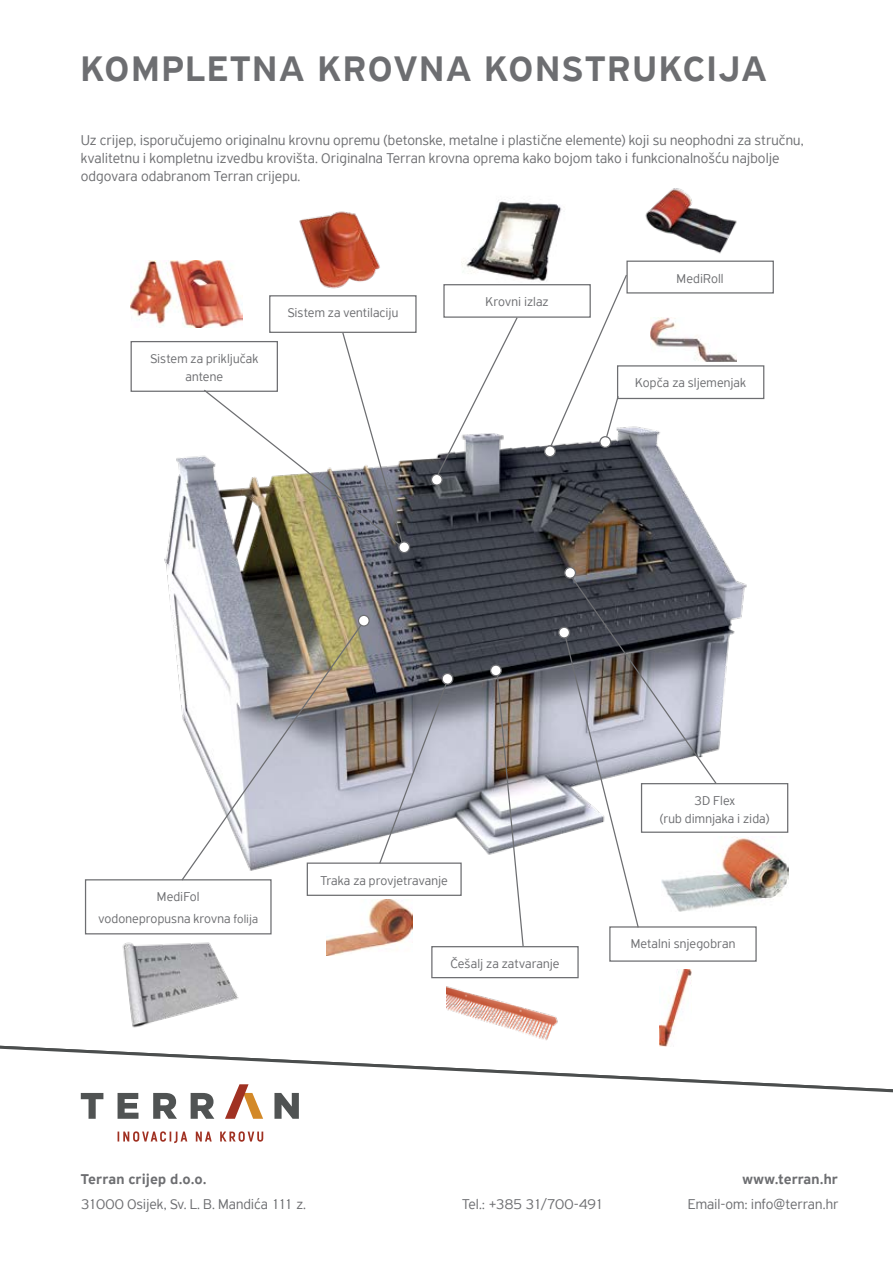
<style>
.page{position:relative;width:893px;height:1263px;background:#fff}
.page>*{position:absolute;margin:0;border:0;box-sizing:border-box;transform-origin:0 0}
.t1{font:500 37.5px "PF Highway Sans Pro";letter-spacing:.055em;color:#6d6e71}
.t2{font:300 15px/18px "PF Highway Sans Pro";letter-spacing:.005em;color:#6d6e71}
.t3{font:500 15px "PF Highway Sans Pro";letter-spacing:.01em;color:#6d6e71}
.t4{font:300 15px "PF Highway Sans Pro";letter-spacing:-.045em;color:#6d6e71}
.t5{font:300 13.5px/17.5px "PF Highway Sans Pro";letter-spacing:.005em;color:#6d6e71;text-align:center}
.s1{font-size:12.6px}
</style>
<div class="page">
<img style="left:164px;top:394px;width:601px;height:493px">
<svg style="left:0;top:1045px;width:893px;height:99px"></svg>
<svg style="left:118px;top:1131px;width:145px;height:12px"></svg>
<svg style="left:274px;top:1093px;width:25px;height:26px"></svg>
<svg style="left:191px;top:1093px;width:23px;height:26px"></svg>
<svg style="left:153px;top:1093px;width:24px;height:26px"></svg>
<svg style="left:118px;top:1093px;width:20px;height:26px"></svg>
<svg style="left:81px;top:1093px;width:22px;height:26px"></svg>
<svg style="left:225px;top:1084px;width:38px;height:35px"></svg>
<img style="left:718px;top:837px;width:70px;height:70px">
<img style="left:131px;top:261px;width:111px;height:66px">
<img style="left:659px;top:969px;width:33px;height:77px">
<img style="left:650px;top:318px;width:86px;height:44px">
<img style="left:447px;top:978px;width:116px;height:91px">
<img style="left:639px;top:188px;width:104px;height:73px">
<img style="left:327px;top:900px;width:86px;height:55px">
<img style="left:113px;top:934px;width:133px;height:94px">
<img style="left:462px;top:200px;width:100px;height:81px">
<div style="left:559px;top:627px;width:10px;height:11px;background:#fff;border-radius:50%"></div>
<div style="left:558px;top:627px;width:12px;height:11px;border:1px solid #6d6e71;border-radius:50%"></div>
<div style="left:617px;top:365px;width:147px;height:34px;border:1px solid #6d6e71"></div>
<div style="left:599px;top:436px;width:12px;height:12px;border:1px solid #6d6e71;border-radius:50%"></div>
<div style="left:545px;top:446px;width:10px;height:11px;background:#fff;border-radius:50%"></div>
<div style="left:544px;top:445px;width:12px;height:12px;border:1px solid #6d6e71;border-radius:50%"></div>
<div style="left:565px;top:567px;width:10px;height:11px;background:#fff;border-radius:50%"></div>
<div style="left:564px;top:567px;width:12px;height:12px;border:1px solid #6d6e71;border-radius:50%"></div>
<div style="left:491px;top:665px;width:10px;height:11px;background:#fff;border-radius:50%"></div>
<div style="left:490px;top:664px;width:12px;height:12px;border:1px solid #6d6e71;border-radius:50%"></div>
<div style="left:442px;top:673px;width:11px;height:11px;background:#fff;border-radius:50%"></div>
<div style="left:441px;top:673px;width:12px;height:12px;border:1px solid #6d6e71;border-radius:50%"></div>
<div style="left:358px;top:615px;width:11px;height:11px;background:#fff;border-radius:50%"></div>
<div style="left:358px;top:615px;width:12px;height:12px;border:1px solid #6d6e71;border-radius:50%"></div>
<div style="left:399px;top:542px;width:10px;height:11px;background:#fff;border-radius:50%"></div>
<div style="left:398px;top:541px;width:12px;height:12px;border:1px solid #6d6e71;border-radius:50%"></div>
<div style="left:431px;top:474px;width:11px;height:11px;background:#fff;border-radius:50%"></div>
<div style="left:431px;top:474px;width:12px;height:12px;border:1px solid #6d6e71;border-radius:50%"></div>
<div style="left:626px;top:261px;width:148px;height:33px;border:1px solid #6d6e71"></div>
<div style="left:443px;top:284px;width:148px;height:34px;border:1px solid #6d6e71"></div>
<div style="left:269px;top:295px;width:148px;height:38px;border:1px solid #6d6e71"></div>
<div style="left:131px;top:341px;width:147px;height:51px;border:1px solid #6d6e71"></div>
<div style="left:85px;top:879px;width:187px;height:55px;border:1px solid #6d6e71"></div>
<div style="left:307px;top:862px;width:155px;height:34px;border:1px solid #6d6e71"></div>
<div style="left:431px;top:946px;width:148px;height:32px;border:1px solid #6d6e71"></div>
<div style="left:609px;top:926px;width:148px;height:36px;border:1px solid #6d6e71"></div>
<div style="left:641px;top:783px;width:147px;height:50px;border:1px solid #6d6e71"></div>
<svg style="left:202px;top:331px;width:202px;height:216px"></svg>
<svg style="left:436px;top:316px;width:83px;height:160px"></svg>
<svg style="left:549px;top:273px;width:79px;height:174px"></svg>
<svg style="left:564px;top:576px;width:154px;height:353px"></svg>
<svg style="left:496px;top:674px;width:28px;height:273px"></svg>
<svg style="left:378px;top:682px;width:70px;height:183px"></svg>
<svg style="left:180px;top:623px;width:183px;height:259px"></svg>
<img style="left:299px;top:211px;width:81px;height:78px">
<h1 class="t1" style="left:81px;top:47px;width:687px">KOMPLETNA KROVNA KONSTRUKCIJA</h1>
<p class="t2" style="left:81px;top:131px;width:724px">Uz crijep, isporučujemo originalnu krovnu opremu (betonske, metalne i plastične elemente) koji su neophodni za stručnu, kvalitetnu i kompletnu izvedbu krovišta. Originalna Terran krovna oprema kako bojom tako i funkcionalnošću najbolje odgovara odabranom Terran crijepu.</p>
<p class="t5" style="left:150px;top:350px;width:110px">Sistem za priključak antene</p>
<p class="t5" style="left:287px;top:304px;width:112px">Sistem za ventilaciju</p>
<p class="t5" style="left:486px;top:293px;width:64px">Krovni izlaz</p>
<p class="t5" style="left:677px;top:269px;width:49px">MediRoll</p>
<p class="t5" style="left:635px;top:374px;width:112px">Kopča za sljemenjak</p>
<p class="t5" style="left:98px;top:886px;width:161px;line-height:22.2px">MediFol<br>vodonepropusna krovna <span class="s1">folija</span></p>
<p class="t5" style="left:320px;top:871px;width:129px">Traka za provjetravanje</p>
<p class="t5" style="left:450px;top:955px;width:111px">Češalj za zatvaranje</p>
<p class="t5" style="left:660px;top:792px;width:111px">3D Flex<br>(rub dimnjaka i zida)</p>
<p class="t5" style="left:631px;top:935px;width:106px">Metalni snjegobran</p>
<p class="t3" style="left:81px;top:1170px;width:127px">Terran crijep d.o.o.</p>
<p class="t3" style="left:742px;top:1170px;width:97px">www.terran.hr</p>
<p class="t2" style="left:81px;top:1195px;width:227px">31000 Osijek, Sv. L. B. Mandića 111 z.</p>
<p class="t4" style="left:462px;top:1195px;width:143px">Tel.: +385 31/700-491</p>
<p class="t2" style="left:688px;top:1195px;width:152px">Email-om: info@terran.hr</p>
</div>
